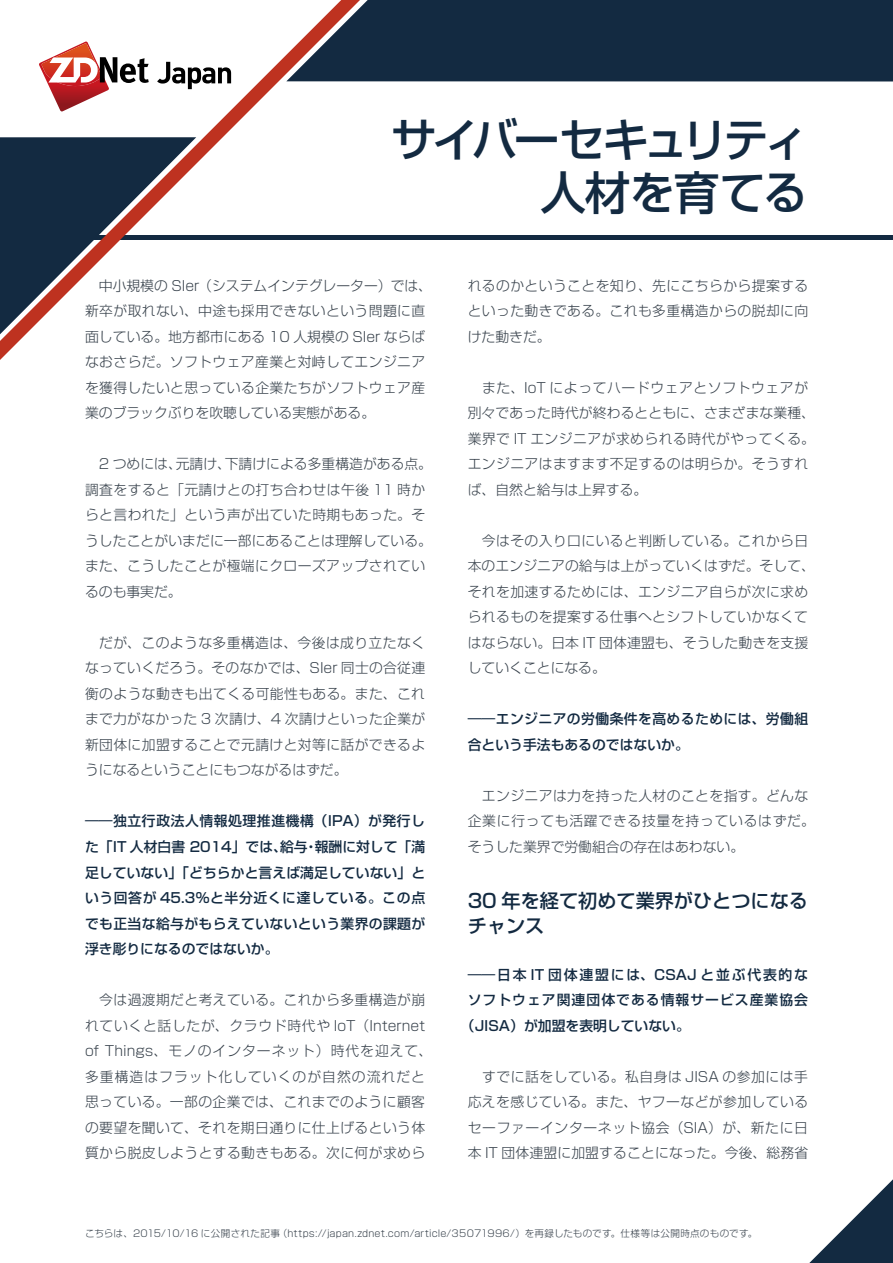
<style>
.page{position:relative;width:893px;height:1263px;background:#fff}
.page>*{position:absolute;margin:0;border:0;box-sizing:border-box;transform-origin:0 0}
.t1{font:500 45.75px/53.1px "Shin Go Pro";letter-spacing:-.075em;color:#132a41;text-align:right}
.t2{font:500 19.2px/25.5px "Shin Go Pro";color:#132a41}
.t3{font:300 13.8px/25.5px "Shin Go Pro";letter-spacing:.03em;color:#38424c}
.t4{font:500 13.8px/25.5px "Shin Go Pro";letter-spacing:.005em;color:#132a41}
.t5{font:500 13.8px/25.5px "Shin Go Pro";letter-spacing:.025em;color:#132a41;text-align:right}
.t6{font:500 13.8px "Shin Go Pro";letter-spacing:.13em;color:#132a41}
.t7{font:500 13.8px "Shin Go Pro";letter-spacing:.075em;color:#132a41}
.t8{font:500 13.8px "Shin Go Pro";color:#132a41}
.t9{font:300 13.8px "Shin Go Pro";color:#38424c}
.t10{font:300 9.6px "Shin Go Pro";letter-spacing:.015em;color:#38424c}
</style>
<div class="page">
<div style="left:85px;top:235px;width:808px;height:5px;background:#132a41"></div>
<div style="left:522px;top:0;width:371px;height:81px;background:#132a41"></div>
<svg style="left:0;top:0;width:522px;height:360px"></svg>
<svg style="left:157px;top:62px;width:74px;height:27px"></svg>
<svg style="left:39px;top:42px;width:110px;height:69px"></svg>
<svg style="left:809px;top:1179px;width:84px;height:84px"></svg>
<h1 class="t1" style="left:391px;top:108px;width:418px">サイバーセキュリティ人材を育てる</h1>
<p class="t3" style="left:85px;top:271px;width:349px">　中小規模の SIer（システムインテグレーター）では、新卒が取れない、中途も採用できないという問題に直面している。地方都市にある 10 人規模の SIer ならばなおさらだ。ソフトウェア産業と対峙してエンジニアを獲得したいと思っている企業たちがソフトウェア産業のブラックぶりを吹聴している実態がある。</p>
<p class="t9" style="left:225px;top:453px;width:209px">下請けによる多重構造がある点。</p>
<p class="t3" style="left:176px;top:450px;width:57px">元請け、</p>
<p class="t3" style="left:85px;top:450px;width:349px">　2 つめには、<br>調査をすると「元請けとの打ち合わせは午後 11 時からと言われた」という声が出ていた時期もあった。そうしたことがいまだに一部にあることは理解している。また、こうしたことが極端にクローズアップされているのも事実だ。</p>
<p class="t3" style="left:85px;top:628px;width:342px;text-align:justify">　だが、このような多重構造は、今後は成り立たなくなっていくだろう。そのなかでは、SIer 同士の合従連衡のような動きも出てくる可能性もある。また、これまで力がなかった 3 次請け、4 次請けといった企業が新団体に加盟することで元請けと対等に話ができるようになるということにもつながるはずだ。</p>
<p class="t5" style="left:85px;top:807px;width:342px">――独立行政法人情報処理推進機構（IPA）が発行し報酬に対して「満</p>
<p class="t5" style="left:280px;top:832px;width:29px">給与</p>
<p class="t4" style="left:85px;top:832px;width:342px">た「IT 人材白書 2014」では、<br>足していない」「どちらかと言えば満足していない」という回答が 45.3％と半分近くに達している。この点でも正当な給与がもらえていないという業界の課題が浮き彫りになるのではないか。</p>
<p class="t3" style="left:85px;top:985px;width:349px">　今は過渡期だと考えている。これから多重構造が崩れていくと話したが、クラウド時代や IoT（Internet of Things、モノのインターネット）時代を迎えて、多重構造はフラット化していくのが自然の流れだと思っている。一部の企業では、これまでのように顧客の要望を聞いて、それを期日通りに仕上げるという体質から脱皮しようとする動きもある。次に何が求めら</p>
<p class="t5" style="left:304px;top:832px;width:15px">・</p>
<p class="t3" style="left:468px;top:271px;width:342px;text-align:justify">れるのかということを知り、先にこちらから提案するといった動きである。これも多重構造からの脱却に向けた動きだ。</p>
<p class="t3" style="left:468px;top:373px;width:349px">　また、IoT によってハードウェアとソフトウェアが別々であった時代が終わるとともに、さまざまな業種、業界で IT エンジニアが求められる時代がやってくる。エンジニアはますます不足するのは明らか。そうすれば、自然と給与は上昇する。</p>
<p class="t3" style="left:468px;top:526px;width:349px">　今はその入り口にいると判断している。これから日本のエンジニアの給与は上がっていくはずだ。そして、それを加速するためには、エンジニア自らが次に求められるものを提案する仕事へとシフトしていかなくてはならない。日本 IT 団体連盟も、そうした動きを支援していくことになる。</p>
<p class="t5" style="left:468px;top:705px;width:342px;text-align:left">――エンジニアの労働条件を高めるためには、労働組合という手法もあるのではないか。</p>
<p class="t3" style="left:468px;top:781px;width:349px">　エンジニアは力を持った人材のことを指す。どんな企業に行っても活躍できる技量を持っているはずだ。そうした業界で労働組合の存在はあわない。</p>
<h2 class="t2" style="left:468px;top:885px;width:342px">30 年を経て初めて業界がひとつになるチャンス</h2>
<p class="t6" style="left:468px;top:963px;width:342px">――日本IT 団体連盟には、CSAJと並ぶ代表的な</p>
<p class="t7" style="left:468px;top:988px;width:342px">ソフトウェア関連団体である情報サービス産業協会</p>
<p class="t8" style="left:461px;top:1014px;width:231px">（JISA）が加盟を表明していない。</p>
<p class="t3" style="left:468px;top:1062px;width:342px;text-align:justify">　すでに話をしている。私自身は JISA の参加には手応えを感じている。また、ヤフーなどが参加しているセーファーインターネット協会（SIA）が、新たに日本 IT 団体連盟に加盟することになった。今後、総務省</p>
<p class="t10" style="left:278px;top:1226px;width:481px">（https://japan.zdnet.com/article/35071996/）を再録したものです。仕様等は公開時点のものです。</p>
<p class="t10" style="left:85px;top:1226px;width:197px">こちらは、2015/10/16 に公開された記事</p>
</div>
